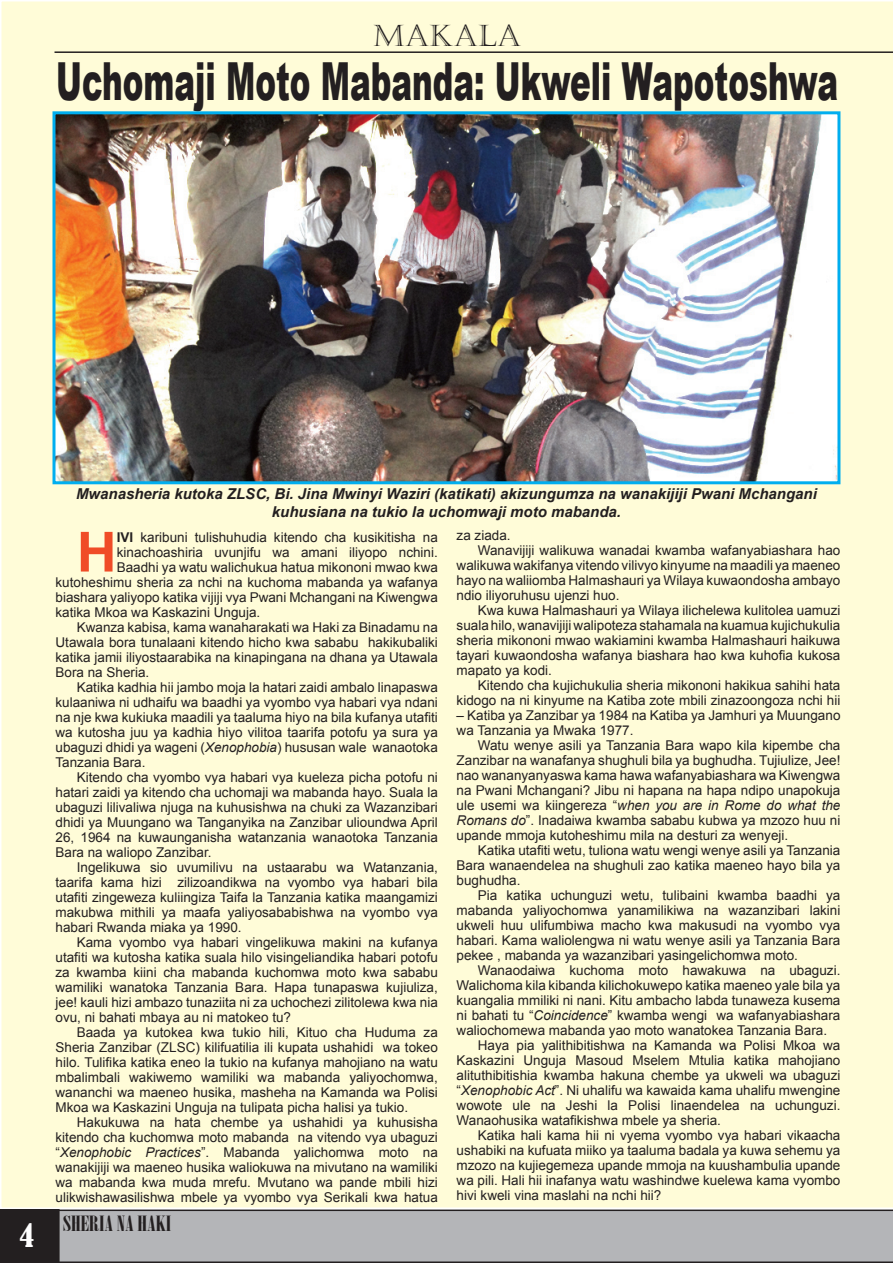
<style>
.page{position:relative;width:893px;height:1263px;background:#fff}
.page>*{position:absolute;margin:0;border:0;box-sizing:border-box;transform-origin:0 0}
.t1{font:700 55.35px "Arial";color:#f04c27}
.t2{font:900 52.5px "Arial";color:#231f20;scale:.59 1}
.t3{font:30px "Castellar";color:#231f20}
.t4{font:condensed 30px "Bernard";color:#fff}
.t5{font:21px "Onyx";color:#231f20;scale:1.3 1}
.t6{font:italic 700 15px/18px "Arial";color:#231f20;text-align:center}
.t7{font:13.5px/15px "Arial";color:#231f20;text-align:justify}
.s1{font-weight:700}
.s2{font-style:italic}
</style>
<div class="page">
<svg style="left:60px;top:1209px;width:832px;height:54px;background:#acadb0"></svg>
<div style="left:0;top:1209px;width:60px;height:54px;background:#231f20"></div>
<div style="left:1px;top:1px;width:891px;height:1207px;background:#fffcd8"></div>
<svg style="left:892px;top:1px;width:1px;height:1262px"></svg>
<hr style="left:55px;top:51px;width:838px;height:2px;background:#231f20">
<img style="left:56px;top:115px;width:780px;height:365px">
<div style="left:52px;top:111px;width:788px;height:373px;border:3px solid #00aeef"></div>
<h3 class="t3" style="left:373px;top:18px;width:149px">MAKALA</h3>
<h2 class="t2" style="left:56px;top:43px;width:1327px">Uchomaji Moto Mabanda: Ukweli Wapotoshwa</h2>
<h3 class="t4" style="left:19px;top:1218px;width:16px">4</h3>
<p class="t6" style="left:76px;top:486px;width:742px">Mwanasheria kutoka ZLSC, Bi. Jina Mwinyi Waziri (katikati) akizungumza na wanakijiji Pwani Mchangani kuhusiana na tukio la uchomwaji moto mabanda.</p>
<h1 class="t1" style="left:77px;top:516px;width:42px">H</h1>
<p class="t7" style="left:117px;top:529px;width:323px"><span class="s1">IVI</span> karibuni tulishuhudia kitendo cha kusikitisha na</p>
<p class="t7" style="left:117px;top:544px;width:323px">kinachoashiria uvunjifu wa amani iliyopo nchini.</p>
<p class="t7" style="left:117px;top:559px;width:323px">Baadhi ya watu walichukua hatua mikononi mwao kwa</p>
<p class="t7" style="left:56px;top:574px;width:384px">kutoheshimu sheria za nchi na kuchoma mabanda ya wafanya</p>
<p class="t7" style="left:56px;top:589px;width:384px">biashara yaliyopo katika vijiji vya Pwani Mchangani na Kiwengwa</p>
<p class="t7" style="left:56px;top:604px;width:206px">katika Mkoa wa Kaskazini Unguja.</p>
<p class="t7" style="left:77px;top:619px;width:363px">Kwanza kabisa, kama wanaharakati wa Haki za Binadamu na</p>
<p class="t7" style="left:56px;top:634px;width:384px">Utawala bora tunalaani kitendo hicho kwa sababu hakikubaliki</p>
<p class="t7" style="left:56px;top:649px;width:384px">katika jamii iliyostaarabika na kinapingana na dhana ya Utawala</p>
<p class="t7" style="left:56px;top:664px;width:95px">Bora na Sheria.</p>
<p class="t7" style="left:77px;top:679px;width:363px">Katika kadhia hii jambo moja la hatari zaidi ambalo linapaswa</p>
<p class="t7" style="left:56px;top:694px;width:384px">kulaaniwa ni udhaifu wa baadhi ya vyombo vya habari vya ndani</p>
<p class="t7" style="left:56px;top:709px;width:384px">na nje kwa kukiuka maadili ya taaluma hiyo na bila kufanya utafiti</p>
<p class="t7" style="left:56px;top:724px;width:384px">wa kutosha juu ya kadhia hiyo vilitoa taarifa potofu ya sura ya</p>
<p class="t7" style="left:56px;top:739px;width:384px">ubaguzi dhidi ya wageni (<span class="s2">Xenophobia</span>) hususan wale wanaotoka</p>
<p class="t7" style="left:55px;top:754px;width:92px">Tanzania Bara.</p>
<p class="t7" style="left:77px;top:769px;width:363px">Kitendo cha vyombo vya habari vya kueleza picha potofu ni</p>
<p class="t7" style="left:55px;top:784px;width:384px">hatari zaidi ya kitendo cha uchomaji wa mabanda hayo. Suala la</p>
<p class="t7" style="left:55px;top:799px;width:384px">ubaguzi lilivaliwa njuga na kuhusishwa na chuki za Wazanzibari</p>
<p class="t7" style="left:55px;top:814px;width:384px">dhidi ya Muungano wa Tanganyika na Zanzibar ulioundwa April</p>
<p class="t7" style="left:55px;top:829px;width:384px">26, 1964 na kuwaunganisha watanzania wanaotoka Tanzania</p>
<p class="t7" style="left:55px;top:844px;width:158px">Bara na waliopo Zanzibar.</p>
<p class="t7" style="left:77px;top:859px;width:363px">Ingelikuwa sio uvumilivu na ustaarabu wa Watanzania,</p>
<p class="t7" style="left:55px;top:874px;width:384px">taarifa kama hizi zilizoandikwa na vyombo vya habari bila</p>
<p class="t7" style="left:55px;top:889px;width:384px">utafiti zingeweza kuliingiza Taifa la Tanzania katika maangamizi</p>
<p class="t7" style="left:55px;top:904px;width:384px">makubwa mithili ya maafa yaliyosababishwa na vyombo vya</p>
<p class="t7" style="left:56px;top:919px;width:188px">habari Rwanda miaka ya 1990.</p>
<p class="t7" style="left:77px;top:934px;width:363px">Kama vyombo vya habari vingelikuwa makini na kufanya</p>
<p class="t7" style="left:56px;top:949px;width:384px">utafiti wa kutosha katika suala hilo visingeliandika habari potofu</p>
<p class="t7" style="left:56px;top:964px;width:384px">za kwamba kiini cha mabanda kuchomwa moto kwa sababu</p>
<p class="t7" style="left:56px;top:979px;width:384px">wamiliki wanatoka Tanzania Bara. Hapa tunapaswa kujiuliza,</p>
<p class="t7" style="left:56px;top:994px;width:384px">jee! kauli hizi ambazo tunaziita ni za uchochezi zilitolewa kwa nia</p>
<p class="t7" style="left:56px;top:1009px;width:237px">ovu, ni bahati mbaya au ni matokeo tu?</p>
<p class="t7" style="left:77px;top:1024px;width:363px">Baada ya kutokea kwa tukio hili, Kituo cha Huduma za</p>
<p class="t7" style="left:56px;top:1039px;width:384px">Sheria Zanzibar (ZLSC) kilifuatilia ili kupata ushahidi wa tokeo</p>
<p class="t7" style="left:56px;top:1054px;width:384px">hilo. Tulifika katika eneo la tukio na kufanya mahojiano na watu</p>
<p class="t7" style="left:56px;top:1069px;width:384px">mbalimbali wakiwemo wamiliki wa mabanda yaliyochomwa,</p>
<p class="t7" style="left:56px;top:1084px;width:384px">wananchi wa maeneo husika, masheha na Kamanda wa Polisi</p>
<p class="t7" style="left:56px;top:1099px;width:354px">Mkoa wa Kaskazini Unguja na tulipata picha halisi ya tukio.</p>
<p class="t7" style="left:77px;top:1114px;width:363px">Hakukuwa na hata chembe ya ushahidi ya kuhusisha</p>
<p class="t7" style="left:56px;top:1129px;width:384px">kitendo cha kuchomwa moto mabanda na vitendo vya ubaguzi</p>
<p class="t7" style="left:56px;top:1144px;width:384px">“<span class="s2">Xenophobic Practices</span>”. Mabanda yalichomwa moto na</p>
<p class="t7" style="left:56px;top:1159px;width:384px">wanakijiji wa maeneo husika waliokuwa na mivutano na wamiliki</p>
<p class="t7" style="left:56px;top:1174px;width:384px">wa mabanda kwa muda mrefu. Mvutano wa pande mbili hizi</p>
<p class="t7" style="left:56px;top:1189px;width:384px">ulikwishawasilishwa mbele ya vyombo vya Serikali kwa hatua</p>
<h3 class="t5" style="left:63px;top:1212px;width:85px">SHERIA NA HAKI</h3>
<p class="t7" style="left:457px;top:528px;width:56px">za ziada.</p>
<p class="t7" style="left:478px;top:543px;width:364px">Wanavijiji walikuwa wanadai kwamba wafanyabiashara hao</p>
<p class="t7" style="left:457px;top:558px;width:385px">walikuwa wakifanya vitendo vilivyo kinyume na maadili ya maeneo</p>
<p class="t7" style="left:457px;top:573px;width:385px">hayo na waliiomba Halmashauri ya Wilaya kuwaondosha ambayo</p>
<p class="t7" style="left:457px;top:588px;width:164px">ndio iliyoruhusu ujenzi huo.</p>
<p class="t7" style="left:478px;top:603px;width:364px">Kwa kuwa Halmashauri ya Wilaya ilichelewa kulitolea uamuzi</p>
<p class="t7" style="left:457px;top:618px;width:385px">suala hilo, wanavijiji walipoteza stahamala na kuamua kujichukulia</p>
<p class="t7" style="left:457px;top:633px;width:385px">sheria mikononi mwao wakiamini kwamba Halmashauri haikuwa</p>
<p class="t7" style="left:457px;top:648px;width:385px">tayari kuwaondosha wafanya biashara hao kwa kuhofia kukosa</p>
<p class="t7" style="left:457px;top:663px;width:97px">mapato ya kodi.</p>
<p class="t7" style="left:478px;top:678px;width:364px">Kitendo cha kujichukulia sheria mikononi hakikua sahihi hata</p>
<p class="t7" style="left:457px;top:693px;width:385px">kidogo na ni kinyume na Katiba zote mbili zinazoongoza nchi hii</p>
<p class="t7" style="left:457px;top:708px;width:385px">– Katiba ya Zanzibar ya 1984 na Katiba ya Jamhuri ya Muungano wa Tanzania ya Mwaka 1977.</p>
<p class="t7" style="left:457px;top:738px;width:385px;text-indent:21px">Watu wenye asili ya Tanzania Bara wapo kila kipembe cha Zanzibar na wanafanya shughuli bila ya bughudha. Tujiulize, Jee! nao wananyanyaswa kama hawa wafanyabiashara wa Kiwengwa na Pwani Mchangani? Jibu ni hapana na hapa ndipo unapokuja ule usemi wa kiingereza “<span class="s2">when you are in Rome do what the Romans do</span>”. Inadaiwa kwamba sababu kubwa ya mzozo huu ni upande mmoja kutoheshimu mila na desturi za wenyeji.</p>
<p class="t7" style="left:457px;top:843px;width:385px;text-indent:21px">Katika utafiti wetu, tuliona watu wengi wenye asili ya Tanzania Bara wanaendelea na shughuli zao katika maeneo hayo bila ya bughudha.</p>
<p class="t7" style="left:457px;top:888px;width:385px;text-indent:21px">Pia katika uchunguzi wetu, tulibaini kwamba baadhi ya mabanda yaliyochomwa yanamilikiwa na wazanzibari lakini ukweli huu ulifumbiwa macho kwa makusudi na vyombo vya habari. Kama waliolengwa ni watu wenye asili ya Tanzania Bara pekee , mabanda ya wazanzibari yasingelichomwa moto.</p>
<p class="t7" style="left:478px;top:963px;width:364px">Wanaodaiwa kuchoma moto hawakuwa na ubaguzi.</p>
<p class="t7" style="left:457px;top:978px;width:385px">Walichoma kila kibanda kilichokuwepo katika maeneo yale bila ya</p>
<p class="t7" style="left:457px;top:993px;width:385px">kuangalia mmiliki ni nani. Kitu ambacho labda tunaweza kusema</p>
<p class="t7" style="left:457px;top:1008px;width:385px">ni bahati tu “<span class="s2">Coincidence</span>” kwamba wengi wa wafanyabiashara</p>
<p class="t7" style="left:457px;top:1023px;width:372px">waliochomewa mabanda yao moto wanatokea Tanzania Bara.</p>
<p class="t7" style="left:478px;top:1038px;width:364px">Haya pia yalithibitishwa na Kamanda wa Polisi Mkoa wa</p>
<p class="t7" style="left:457px;top:1053px;width:385px">Kaskazini Unguja Masoud Mselem Mtulia katika mahojiano</p>
<p class="t7" style="left:457px;top:1068px;width:385px">alituthibitishia kwamba hakuna chembe ya ukweli wa ubaguzi</p>
<p class="t7" style="left:457px;top:1083px;width:385px">“<span class="s2">Xenophobic Act</span>”. Ni uhalifu wa kawaida kama uhalifu mwengine</p>
<p class="t7" style="left:457px;top:1098px;width:385px">wowote ule na Jeshi la Polisi linaendelea na uchunguzi.</p>
<p class="t7" style="left:457px;top:1113px;width:266px">Wanaohusika watafikishwa mbele ya sheria.</p>
<p class="t7" style="left:478px;top:1128px;width:364px">Katika hali kama hii ni vyema vyombo vya habari vikaacha</p>
<p class="t7" style="left:457px;top:1143px;width:385px">ushabiki na kufuata miiko ya taaluma badala ya kuwa sehemu ya</p>
<p class="t7" style="left:457px;top:1158px;width:385px">mzozo na kujiegemeza upande mmoja na kuushambulia upande</p>
<p class="t7" style="left:457px;top:1173px;width:385px">wa pili. Hali hii inafanya watu washindwe kuelewa kama vyombo</p>
<p class="t7" style="left:457px;top:1188px;width:206px">hivi kweli vina maslahi na nchi hii?</p>
</div>
